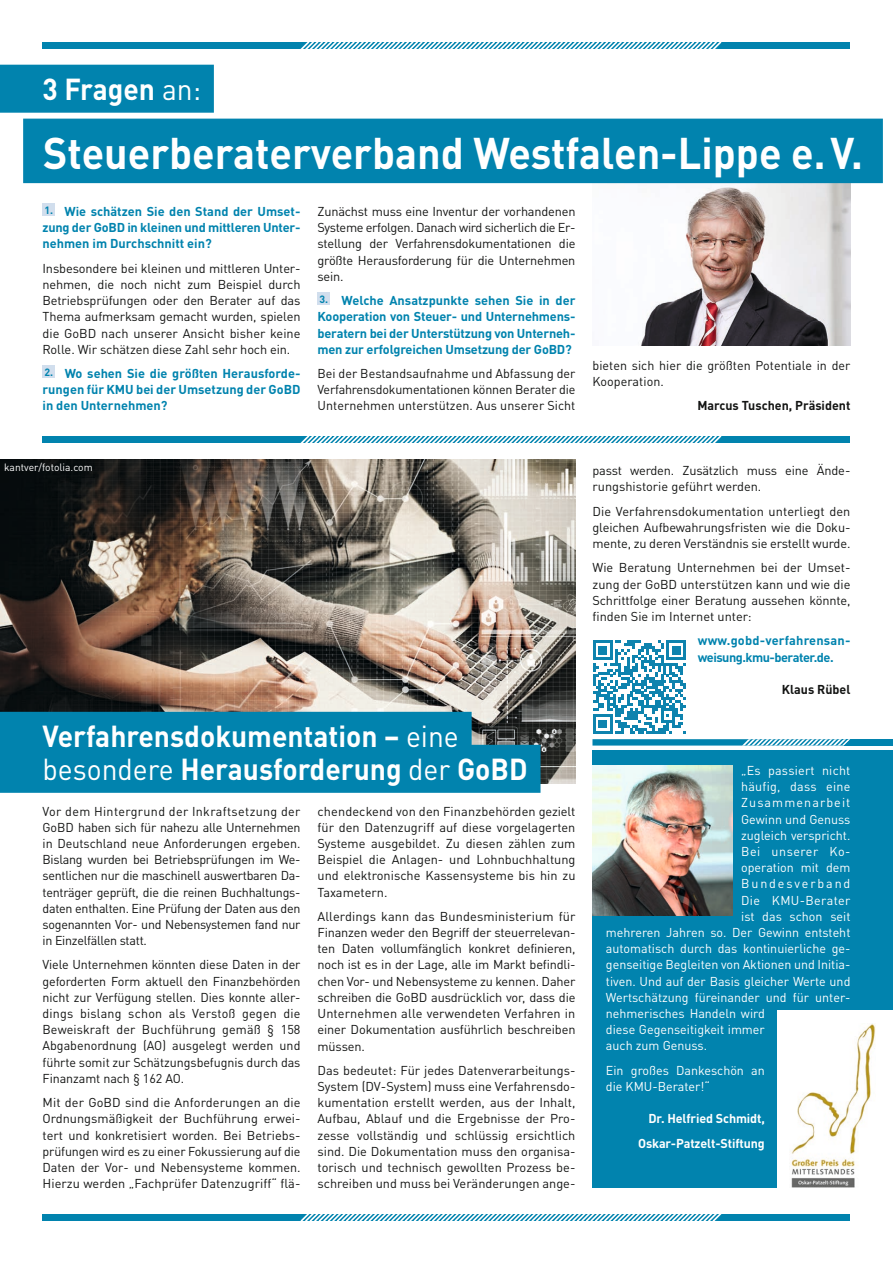
<style>
.page{position:relative;width:893px;height:1263px;background:#fff}
.page>*{position:absolute;margin:0;border:0;box-sizing:border-box;transform-origin:0 0}
.t1{font:700 43.8px "DINOT";color:#fff;scale:.94 1}
.t2{font:700 30px/33px "DINOT";color:#fff;scale:.94 1}
.t3{font:12.75px/16.2px "DINOT";letter-spacing:-.005em;color:#131413;text-align:justify}
.t4{font:700 12.75px/16.2px "DINOT";letter-spacing:-.015em;color:#0183ae;text-align:justify}
.t5{font:12.75px/16.2px "DINOT";color:#fff}
.t6{font:700 12.75px/24.3px "DINOT";letter-spacing:-.01em;color:#fff;text-align:right}
.t7{font:700 12.75px "DINOT";color:#131413}
.t8{font:12.75px "DINOT";letter-spacing:.02em;color:#fff}
.t9{font:12.75px "DINOT";letter-spacing:.09em;color:#fff}
.t10{font:12.75px "DINOT";letter-spacing:.03em;color:#fff}
.t11{font:12.75px "DINOT";letter-spacing:.04em;color:#fff}
.t12{font:12.75px "DINOT";letter-spacing:.15em;color:#fff}
.t13{font:10.5px "DINOT";color:#fff}
.s1{font-weight:400}
</style>
<div class="page">
<div style="left:592px;top:751px;width:301px;height:437px;background:#0183ae"></div>
<div style="left:43px;top:1214px;width:807px;height:6px;background:#0183ae"></div>
<svg style="left:301px;top:1214px;width:421px;height:6px"></svg>
<div style="left:43px;top:43px;width:807px;height:6px;background:#0183ae"></div>
<svg style="left:300px;top:43px;width:421px;height:6px"></svg>
<img style="left:0;top:459px;width:575px;height:324px">
<img style="left:592px;top:183px;width:258px;height:163px">
<div style="left:43px;top:436px;width:807px;height:7px;background:#0183ae"></div>
<svg style="left:300px;top:436px;width:422px;height:7px"></svg>
<div style="left:0;top:65px;width:214px;height:48px;background:#0183ae"></div>
<div style="left:0;top:712px;width:472px;height:48px;background:#0183ae"></div>
<div style="left:0;top:745px;width:540px;height:48px;background:#0183ae"></div>
<div style="left:43px;top:203px;width:12px;height:13px;background:#d1deed"></div>
<div style="left:43px;top:365px;width:12px;height:13px;background:#d1deed"></div>
<div style="left:23px;top:119px;width:860px;height:64px;background:#0183ae"></div>
<img style="left:592px;top:766px;width:141px;height:149px">
<div style="left:317px;top:292px;width:13px;height:13px;background:#d1deed"></div>
<div style="left:778px;top:1010px;width:115px;height:178px;background:#fff"></div>
<img style="left:790px;top:1023px;width:86px;height:165px">
<div style="left:843px;top:739px;width:50px;height:6px;background:#0183ae"></div>
<svg style="left:592px;top:640px;width:258px;height:105px"></svg>
<h2 class="t2" style="left:43px;top:72px;width:170px">3 Fragen <span class="s1">an:</span></h2>
<h1 class="t1" style="left:43px;top:124px;width:874px">Steuerberaterverband Westfalen-Lippe e.V.</h1>
<p class="t3" style="left:317px;top:203px;width:259px">Zunächst muss eine Inventur der vorhandenen Systeme erfolgen. Danach wird sicherlich die Er&shy;stellung der Verfahrensdokumentationen die größte Herausforderung für die Unternehmen sein.</p>
<p class="t4" style="left:317px;top:292px;width:259px"><sup>3.</sup> Welche Ansatzpunkte sehen Sie in der Kooperation von Steuer- und Unternehmens&shy;beratern bei der Unterstützung von Unterneh&shy;men zur erfolgreichen Umsetzung der GoBD?</p>
<p class="t3" style="left:317px;top:365px;width:259px">Bei der Bestandsaufnahme und Abfassung der Verfahrensdokumentationen können Berater die Unternehmen unterstützen. Aus unserer Sicht</p>
<p class="t3" style="left:592px;top:357px;width:259px">bieten sich hier die größten Potentiale in der<br>Kooperation.</p>
<p class="t4" style="left:43px;top:203px;width:259px"><sup>1.</sup> Wie schätzen Sie den Stand der Umset&shy;zung der GoBD in kleinen und mittleren Unter&shy;nehmen im Durchschnitt ein?</p>
<p class="t3" style="left:43px;top:260px;width:259px">Insbesondere bei kleinen und mittleren Unter&shy;nehmen, die noch nicht zum Beispiel durch Betriebsprüfungen oder den Berater auf das Thema aufmerksam gemacht wurden, spielen die GoBD nach unserer Ansicht bisher keine Rolle. Wir schätzen diese Zahl sehr hoch ein.</p>
<p class="t4" style="left:43px;top:365px;width:259px"><sup>2.</sup> Wo sehen Sie die größten Herausforde&shy;rungen für KMU bei der Umsetzung der GoBD in den Unternehmen?</p>
<p class="t7" style="left:697px;top:397px;width:155px">Marcus Tuschen, Präsident</p>
<p class="t13" style="left:4px;top:461px;width:90px">kantver/fotolia.com</p>
<h2 class="t2" style="left:43px;top:719px;width:518px">Verfahrensdokumentation – <span class="s1">eine besondere</span> Herausforderung <span class="s1">der</span> GoBD</h2>
<p class="t3" style="left:43px;top:802px;width:259px">Vor dem Hintergrund der Inkraftsetzung der GoBD haben sich für nahezu alle Unternehmen in Deutschland neue Anforderungen ergeben.<br>Bislang wurden bei Betriebsprüfungen im We&shy;sentlichen nur die maschinell auswertbaren Da&shy;tenträger geprüft, die die reinen Buchhaltungs&shy;daten enthalten. Eine Prüfung der Daten aus den sogenannten Vor- und Nebensystemen fand nur in Einzelfällen statt.</p>
<p class="t3" style="left:43px;top:956px;width:259px">Viele Unternehmen könnten diese Daten in der geforderten Form aktuell den Finanzbehörden nicht zur Verfügung stellen. Dies konnte aller&shy;dings bislang schon als Verstoß gegen die Beweiskraft der Buchführung gemäß § 158<br>Abgabenordnung (AO) ausgelegt werden und führte somit zur Schätzungsbefugnis durch das Finanzamt nach § 162 AO.</p>
<p class="t3" style="left:43px;top:1094px;width:259px">Mit der GoBD sind die Anforderungen an die Ordnungsmäßigkeit der Buchführung erwei&shy;tert und konkretisiert worden. Bei Betriebs&shy;prüfungen wird es zu einer Fokussierung auf die Daten der Vor- und Nebensysteme kommen.<br>Hierzu werden „Fachprüfer Datenzugriff“ flä-</p>
<p class="t3" style="left:317px;top:802px;width:259px">chendeckend von den Finanzbehörden gezielt für den Datenzugriff auf diese vorgelagerten Systeme ausgebildet. Zu diesen zählen zum Beispiel die Anlagen- und Lohnbuchhaltung und elektronische Kassensysteme bis hin zu Taxametern.</p>
<p class="t3" style="left:317px;top:908px;width:259px">Allerdings kann das Bundesministerium für Finanzen weder den Begriff der steuerrelevan&shy;ten Daten vollumfänglich konkret definieren, noch ist es in der Lage, alle im Markt befindli&shy;chen Vor- und Nebensysteme zu kennen. Daher schreiben die GoBD ausdrücklich vor, dass die Unternehmen alle verwendeten Verfahren in einer Dokumentation ausführlich beschreiben müssen.</p>
<p class="t3" style="left:317px;top:1062px;width:259px">Das bedeutet: Für jedes Datenverarbeitungs-System (DV-System) muss eine Verfahrensdo&shy;kumentation erstellt werden, aus der Inhalt, Aufbau, Ablauf und die Ergebnisse der Pro&shy;zesse vollständig und schlüssig ersichtlich sind. Die Dokumentation muss den organisa&shy;torisch und technisch gewollten Prozess be&shy;schreiben und muss bei Veränderungen ange-</p>
<p class="t3" style="left:592px;top:462px;width:259px">passt werden. Zusätzlich muss eine Ände&shy;rungshistorie geführt werden.</p>
<p class="t3" style="left:592px;top:503px;width:259px">Die Verfahrensdokumentation unterliegt den gleichen Aufbewahrungsfristen wie die Doku&shy;mente, zu deren Verständnis sie erstellt wurde.</p>
<p class="t3" style="left:592px;top:559px;width:259px">Wie Beratung Unternehmen bei der Umset&shy;zung der GoBD unterstützen kann und wie die Schrittfolge einer Beratung aussehen könnte, finden Sie im Internet unter:</p>
<p class="t4" style="left:698px;top:632px;width:154px">www.gobd-verfahrensan&shy;weisung.kmu-berater.de.</p>
<p class="t7" style="left:782px;top:681px;width:70px">Klaus Rübel</p>
<p class="t8" style="left:741px;top:762px;width:111px">„Es passiert nicht</p>
<p class="t8" style="left:741px;top:779px;width:111px">häufig, dass eine</p>
<p class="t9" style="left:741px;top:795px;width:111px">Zusammenarbeit</p>
<p class="t5" style="left:741px;top:811px;width:111px">Gewinn und Genuss</p>
<p class="t5" style="left:741px;top:827px;width:111px">zugleich verspricht.</p>
<p class="t11" style="left:741px;top:843px;width:109px">Bei unserer Ko-</p>
<p class="t5" style="left:741px;top:859px;width:111px">operation mit dem</p>
<p class="t12" style="left:741px;top:876px;width:111px">Bundesverband</p>
<p class="t10" style="left:741px;top:892px;width:111px">Die KMU-Berater</p>
<p class="t5" style="left:741px;top:908px;width:111px">ist das schon seit</p>
<p class="t5" style="left:606px;top:924px;width:246px">mehreren Jahren so. Der Gewinn entsteht</p>
<p class="t5" style="left:606px;top:940px;width:246px">automatisch durch das kontinuierliche ge-</p>
<p class="t5" style="left:606px;top:956px;width:246px">genseitige Begleiten von Aktionen und Initia-</p>
<p class="t5" style="left:606px;top:973px;width:246px">tiven. Und auf der Basis gleicher Werte und</p>
<p class="t5" style="left:606px;top:989px;width:246px">Wertschätzung füreinander und für unter-</p>
<p class="t5" style="left:606px;top:1005px;width:160px">nehmerisches Handeln wird</p>
<p class="t5" style="left:606px;top:1021px;width:160px">diese Gegenseitigkeit immer</p>
<p class="t5" style="left:606px;top:1037px;width:103px">auch zum Genuss.</p>
<p class="t5" style="left:606px;top:1062px;width:160px">Ein großes Dankeschön an die KMU-Berater!“</p>
<p class="t6" style="left:638px;top:1106px;width:128px">Dr. Helfried Schmidt,<br>Oskar-Patzelt-Stiftung</p>
</div>
